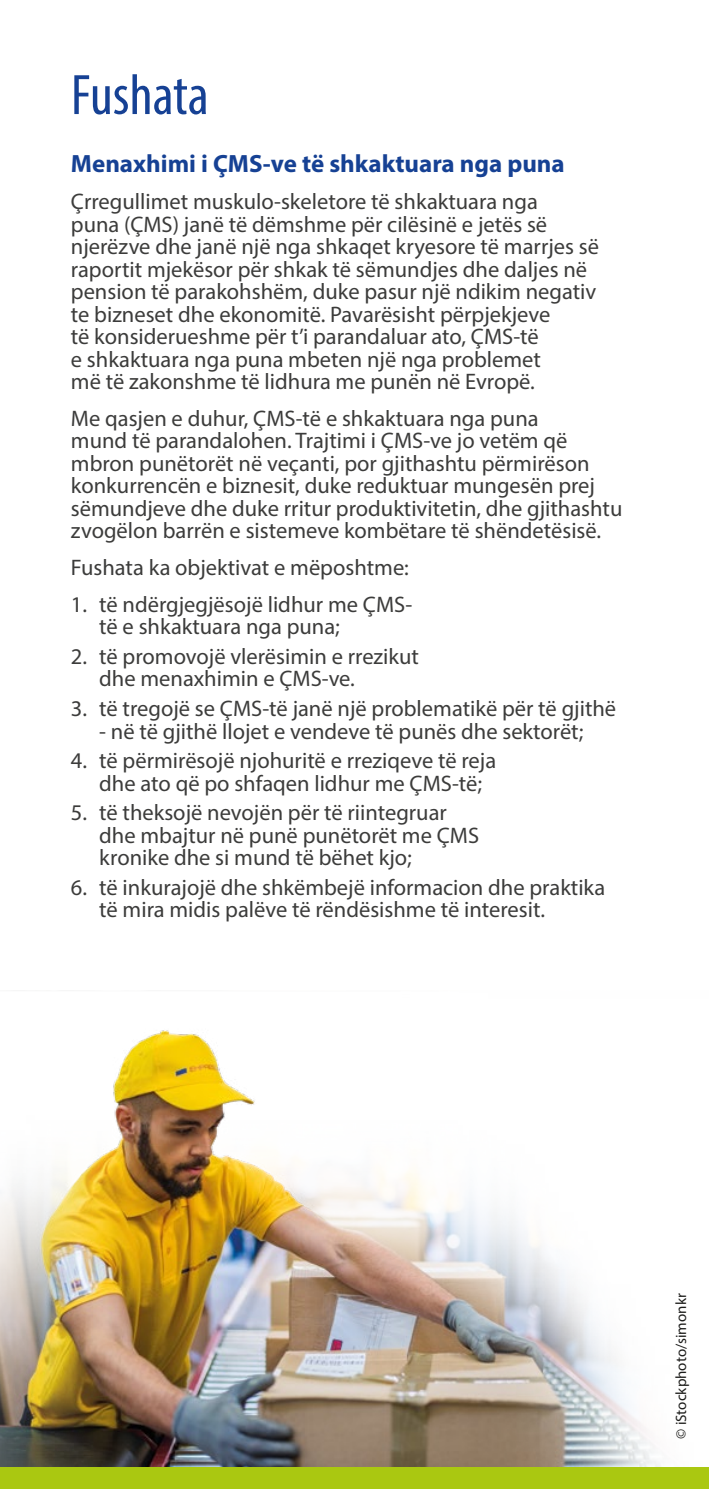
<style>
.page{position:relative;width:709px;height:1489px;background:#fff}
.page>*{position:absolute;margin:0;border:0;box-sizing:border-box;transform-origin:0 0}
.Title_H1{font:condensed 57.5px "Myriad Pro";color:#164194}
.Paragraph_title{font:700 25px "Myriad Pro";color:#164194}
.body{font:22.5px/22.5px "Myriad Pro";color:#3c3c3b}
.t1{font:15px "Myriad Pro";color:#1d1d1b}
</style>
<div class="page">
<img style="left:0;top:1030px;width:661px;height:437px">
<div style="left:0;top:1467px;width:709px;height:21px;background:#aac811"></div>
<p class="Title_H1" style="left:71px;top:60px;width:139px">Fushata</p>
<p class="Paragraph_title" style="left:71px;top:148px;width:495px">Menaxhimi i ÇMS-ve të shkaktuara nga puna</p>
<p class="body" style="left:71px;top:190px;width:529px">Çrregullimet muskulo-skeletore të shkaktuara nga<br>puna (ÇMS) janë të dëmshme për cilësinë e jetës së njerëzve dhe janë një nga shkaqet kryesore të marrjes së raportit mjekësor për shkak të sëmundjes dhe daljes në pension të parakohshëm, duke pasur një ndikim negativ te bizneset dhe ekonomitë. Pavarësisht përpjekjeve<br>të konsiderueshme për t’i parandaluar ato, ÇMS-të<br>e shkaktuara nga puna mbeten një nga problemet<br>më të zakonshme të lidhura me punën në Evropë.</p>
<p class="body" style="left:71px;top:407px;width:553px">Me qasjen e duhur, ÇMS-të e shkaktuara nga puna<br>mund të parandalohen. Trajtimi i ÇMS-ve jo vetëm që mbron punëtorët në veçanti, por gjithashtu përmirëson konkurrencën e biznesit, duke reduktuar mungesën prej sëmundjeve dhe duke rritur produktivitetin, dhe gjithashtu zvogëlon barrën e sistemeve kombëtare të shëndetësisë.</p>
<p class="body" style="left:71px;top:556px;width:339px">Fushata ka objektivat e mëposhtme:</p>
<p class="body" style="left:99px;top:592px;width:314px;text-indent:-28px">1. të ndërgjegjësojë lidhur me ÇMS&shy;të e shkaktuara nga puna;</p>
<p class="body" style="left:99px;top:644px;width:321px;text-indent:-28px">2. të promovojë vlerësimin e rrezikut dhe menaxhimin e ÇMS-ve.</p>
<p class="body" style="left:71px;top:697px;width:547px">3. të tregojë se ÇMS-të janë një problematikë për të gjithë</p>
<p class="body" style="left:99px;top:719px;width:485px">- në të gjithë llojet e vendeve të punës dhe sektorët;</p>
<p class="body" style="left:99px;top:749px;width:398px;text-indent:-28px">4. të përmirësojë njohuritë e rreziqeve të reja dhe ato që po shfaqen lidhur me ÇMS-të;</p>
<p class="body" style="left:99px;top:801px;width:381px;text-indent:-28px">5. të theksojë nevojën për të riintegruar dhe mbajtur në punë punëtorët me ÇMS kronike dhe si mund të bëhet kjo;</p>
<p class="body" style="left:99px;top:875px;width:507px;text-indent:-28px">6. të inkurajojë dhe shkëmbejë informacion dhe praktika të mira midis palëve të rëndësishme të interesit.</p>
<p class="t1" style="left:672px;top:1439px;width:148px;rotate:-90deg">© iStockphoto/simonkr</p>
</div>
